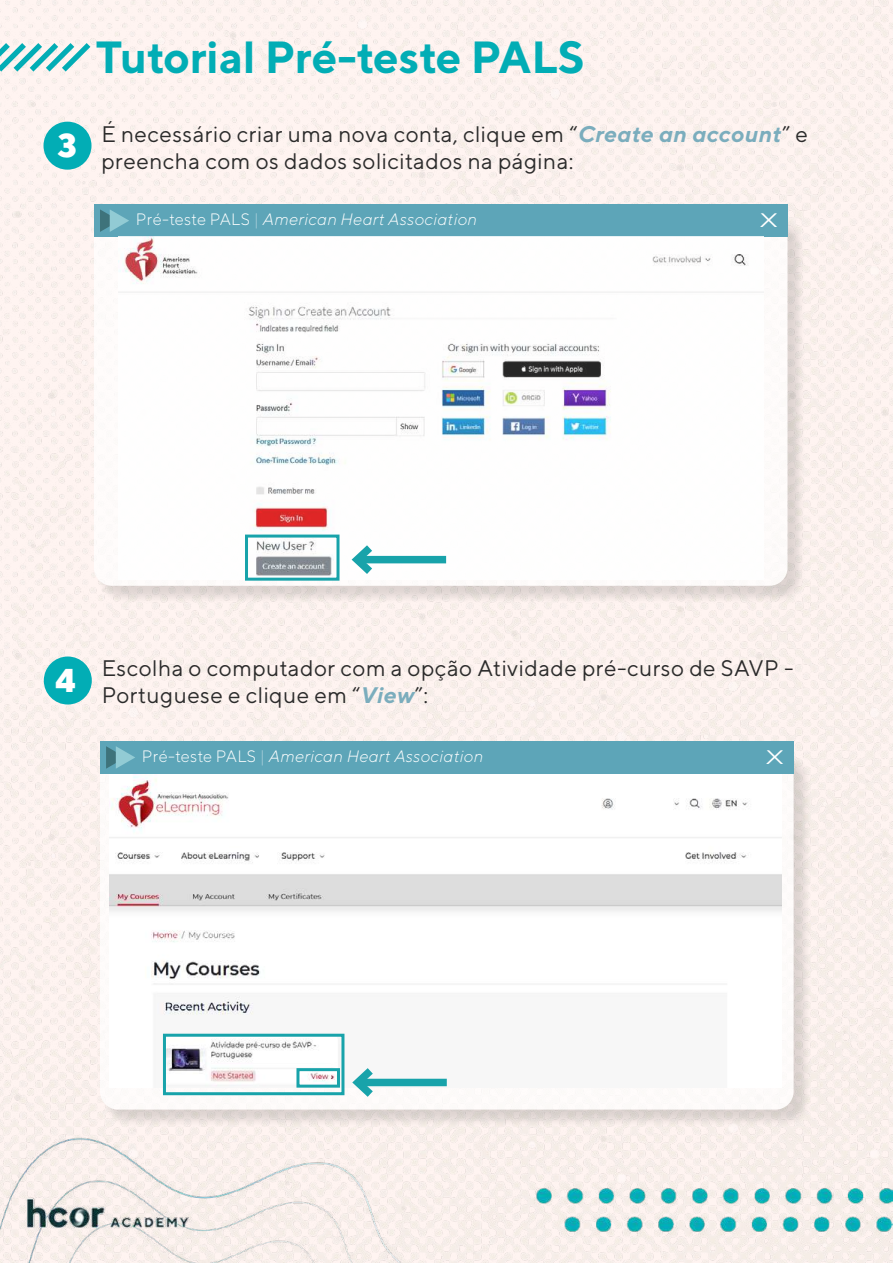
<style>
.page{position:relative;width:893px;height:1263px;background:#fff}
.page>*{position:absolute;margin:0;border:0;box-sizing:border-box;transform-origin:0 0}
.t1{font:700 45px "TT Norms";color:#02adb5}
.t2{font:800 33px "TT Norms";color:#fff}
.t3{font:22.5px/27px "TT Norms";letter-spacing:.02em;color:#2b2b2b}
.t4{font:19.5px "Conthrax Bk";color:#fff}
.t5{font:italic 300 16.5px "TT Norms";letter-spacing:.02em;color:#fff}
.s1{font-weight:700;font-style:italic;color:#7badbd}
.s2{font-style:normal}
.s3{font-weight:100;font-style:normal}
</style>
<div class="page">
<img style="left:0;top:0;width:893px;height:204px">
<img style="left:0;top:204px;width:893px;height:1059px">
<div style="left:44px;top:122px;width:48px;height:48px;background:#02adb5;border-radius:50%"></div>
<div style="left:44px;top:656px;width:48px;height:48px;background:#02adb5;border-radius:50%"></div>
<div style="left:102px;top:752px;width:711px;height:376px;background:#000;opacity:.18"></div>
<div style="left:100px;top:751px;width:694px;height:358px;background:#fff;border-radius:18px"></div>
<div style="left:100px;top:741px;width:694px;height:33px;background:#5da5b8"></div>
<svg style="left:106px;top:746px;width:29px;height:23px"></svg>
<img style="left:109px;top:776px;width:673px;height:311px">
<div style="left:163px;top:1034px;width:181px;height:61px;border:3px solid #18a3aa"></div>
<div style="left:296px;top:1068px;width:44px;height:20px;border:3px solid #18a3aa"></div>
<div style="left:358px;top:1079px;width:89px;height:7px;background:#18a3aa"></div>
<svg style="left:347px;top:1060px;width:34px;height:37px"></svg>
<div style="left:96px;top:216px;width:711px;height:389px;background:#000;opacity:.18"></div>
<div style="left:94px;top:214px;width:693px;height:372px;background:#fff;border-radius:18px"></div>
<div style="left:94px;top:204px;width:693px;height:33px;background:#5da5b8"></div>
<svg style="left:100px;top:209px;width:29px;height:23px"></svg>
<img style="left:118px;top:236px;width:645px;height:344px">
<div style="left:245px;top:535px;width:94px;height:46px;border:3px solid #18a3aa"></div>
<div style="left:357px;top:556px;width:89px;height:7px;background:#18a3aa"></div>
<svg style="left:346px;top:537px;width:34px;height:43px"></svg>
<svg style="left:0;top:37px;width:96px;height:40px"></svg>
<div style="left:616px;top:798px;width:56px;height:15px;background:#fff"></div>
<h2 class="t2" style="left:58px;top:124px;width:21px">3</h2>
<h1 class="t1" style="left:96px;top:29px;width:491px">Tutorial Pré-teste PALS</h1>
<p class="t3" style="left:101px;top:120px;width:708px">É necessário criar uma nova conta, clique em “<span class="s1">Create an account</span>” e preencha com os dados solicitados na página:</p>
<p class="t5" style="left:136px;top:209px;width:343px"><span class="s2">Pré-teste PALS</span> <span class="s3">|</span> American Heart Association</p>
<p class="t4" style="left:760px;top:205px;width:19px">X</p>
<h2 class="t2" style="left:55px;top:659px;width:22px">4</h2>
<p class="t3" style="left:102px;top:655px;width:693px">Escolha o computador com a opção Atividade pré-curso de SAVP -<br>Portuguese e clique em “<span class="s1">View</span>”:</p>
<p class="t5" style="left:142px;top:746px;width:343px"><span class="s2">Pré-teste PALS</span> <span class="s3">|</span> American Heart Association</p>
<p class="t4" style="left:766px;top:742px;width:19px">X</p>
</div>
